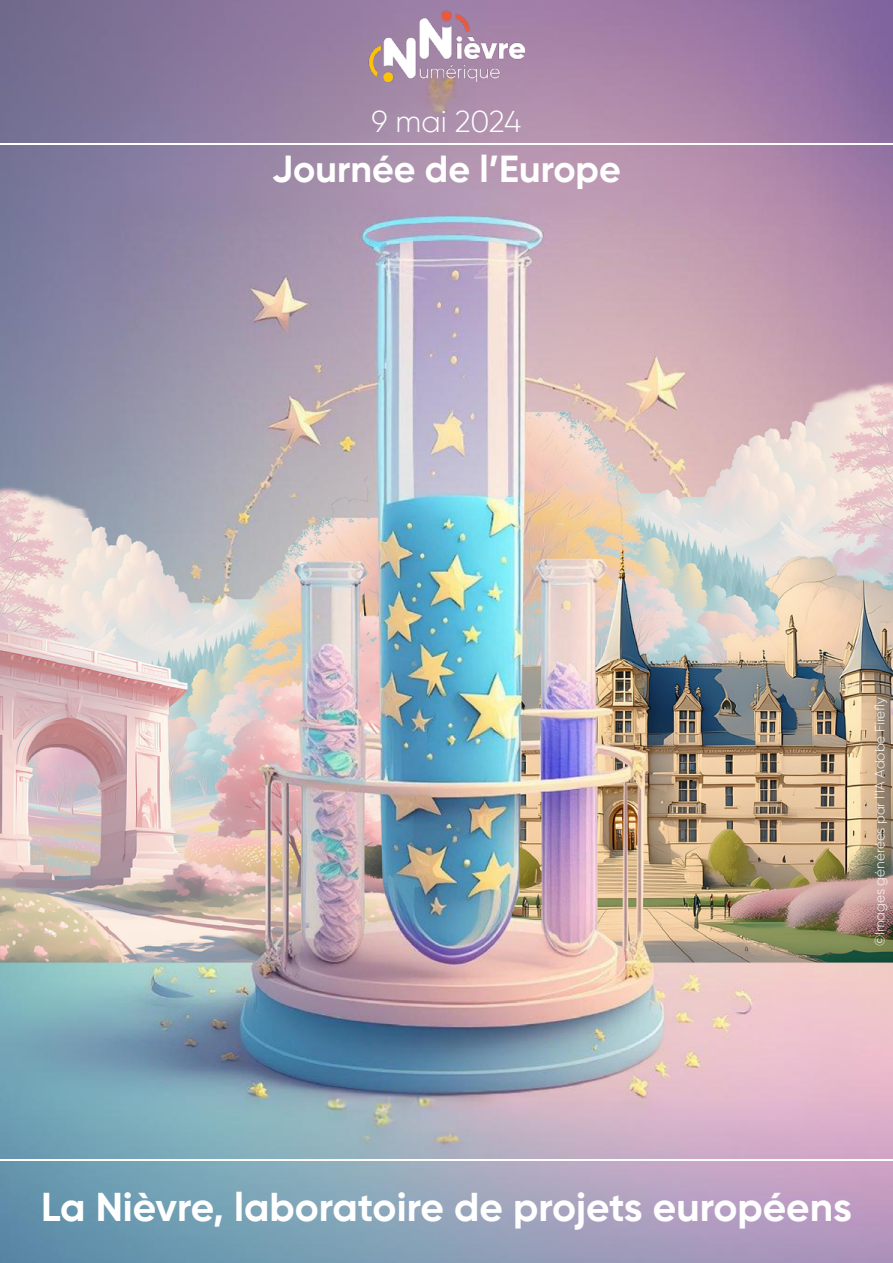
<style>
.page{position:relative;width:893px;height:1263px;background:#fff}
.page>*{position:absolute;margin:0;border:0;box-sizing:border-box;transform-origin:0 0}
.t1{font:700 40.05px "Gilroy";color:#fff}
.t2{font:700 37.5px "Gilroy";color:#fff}
.t3{font:300 30px "Gilroy";letter-spacing:-.01em;color:#fff}
.t4{font:300 13.5px "Gilroy";color:#fff}
</style>
<div class="page">
<img style="left:0;top:1px;width:893px;height:1262px">
<img style="left:364px;top:0;width:165px;height:86px">
<hr style="left:0;top:143px;width:893px;height:2px;background:#fff">
<hr style="left:0;top:1159px;width:893px;height:1px;background:#fff">
<p class="t3" style="left:371px;top:103px;width:151px">9 mai 2024</p>
<p class="t2" style="left:272px;top:145px;width:350px">Journée de l’Europe</p>
<p class="t4" style="left:871px;top:946px;width:251px;rotate:-90deg">©Images générées par l’IA Adobe Firefly</p>
<p class="t1" style="left:41px;top:1182px;width:812px">La Nièvre, laboratoire de projets européens</p>
</div>
